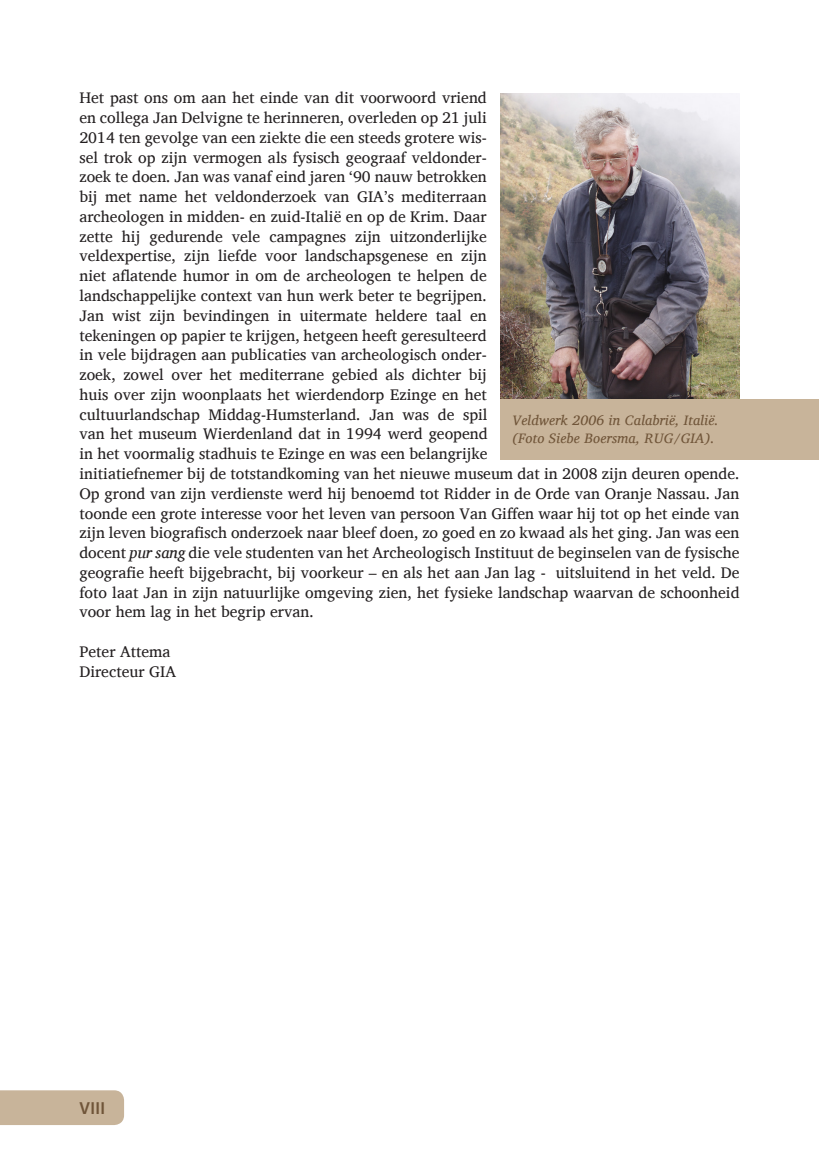
<style>
.page{position:relative;width:819px;height:1166px;background:#fff}
.page>*{position:absolute;margin:0;border:0;box-sizing:border-box;transform-origin:0 0}
.Titel{font:600 17.5px "Myriad Pro";color:#705539}
.Plat{font:15.75px/19.8px "Charis SIL";color:#231f20}
.Afbeeldingstekst{font:italic 14px/17.5px "Charis SIL";letter-spacing:.015em;color:#705539}
.s1{font-style:italic}
</style>
<div class="page">
<div style="left:0;top:1090px;width:124px;height:35px;background:#c8b49a"></div>
<img style="left:501px;top:93px;width:238px;height:306px">
<div style="left:501px;top:399px;width:318px;height:61px;background:#c8b49a"></div>
<p class="Plat" style="left:79px;top:88px;width:661px">Het past ons om aan het einde van dit voorwoord vriend<br>en collega Jan Delvigne te herinneren, overleden op 21 juli<br>2014 ten gevolge van een ziekte die een steeds grotere wis-<br>sel trok op zijn vermogen als fysisch geograaf veldonder-<br>zoek te doen. Jan was vanaf eind jaren ‘90 nauw betrokken<br>bij met name het veldonderzoek van GIA’s mediterraan<br>archeologen in midden- en zuid-Italië en op de Krim. Daar<br>zette hij gedurende vele campagnes zijn uitzonderlijke<br>veldexpertise, zijn liefde voor landschapsgenese en zijn<br>niet aflatende humor in om de archeologen te helpen de<br>landschappelijke context van hun werk beter te begrijpen.<br>Jan wist zijn bevindingen in uitermate heldere taal en<br>tekeningen op papier te krijgen, hetgeen heeft geresulteerd<br>in vele bijdragen aan publicaties van archeologisch onder-<br>zoek, zowel over het mediterrane gebied als dichter bij<br>huis over zijn woonplaats het wierdendorp Ezinge en het<br>cultuurlandschap Middag-Humsterland. Jan was de spil<br>van het museum Wierdenland dat in 1994 werd geopend<br>in het voormalig stadhuis te Ezinge en was een belangrijke<br>initiatiefnemer bij de totstandkoming van het nieuwe museum dat in 2008 zijn deuren opende.<br>Op grond van zijn verdienste werd hij benoemd tot Ridder in de Orde van Oranje Nassau. Jan toonde een grote interesse voor het leven van persoon Van Giffen waar hij tot op het einde van zijn leven biografisch onderzoek naar bleef doen, zo goed en zo kwaad als het ging. Jan was een docent <span class="s1">pur sang</span> die vele studenten van het Archeologisch Instituut de beginselen van de fysische geografie heeft bijgebracht, bij voorkeur – en als het aan Jan lag - uitsluitend in het veld. De foto laat Jan in zijn natuurlijke omgeving zien, het fysieke landschap waarvan de schoonheid voor hem lag in het begrip ervan.</p>
<p class="Plat" style="left:79px;top:642px;width:93px">Peter Attema</p>
<p class="Plat" style="left:79px;top:661px;width:98px">Directeur GIA</p>
<p class="Afbeeldingstekst" style="left:512px;top:412px;width:208px">Veldwerk 2006 in Calabrië, Italië. (Foto Siebe Boersma, RUG/GIA).</p>
<p class="Titel" style="left:80px;top:1097px;width:27px">VIII</p>
</div>
